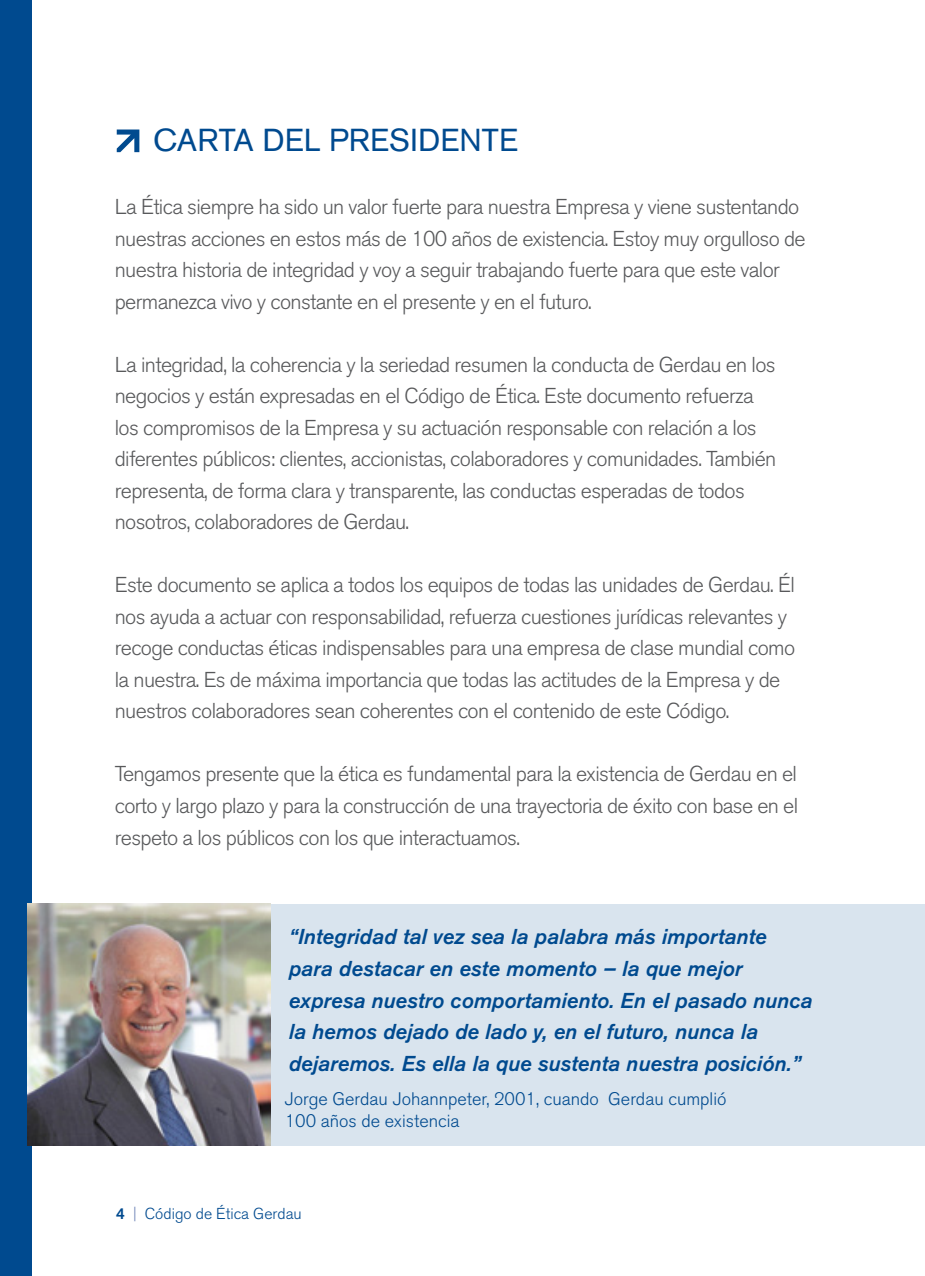
<style>
.page{position:relative;width:925px;height:1276px;background:#fff}
.page>*{position:absolute;margin:0;border:0;box-sizing:border-box;transform-origin:0 0}
.t1{font:31.5px "Akzidenz Grotesk BE";letter-spacing:.005em;color:#004a8f}
.t2{font:300 21.38px/31.5px "Akzidenz Grotesk BE";letter-spacing:-.03em;color:#58595b}
.t3{font:italic 500 21.38px/31.5px "Akzidenz Grotesk BE";color:#004a8f}
.t4{font:300 18px/22.5px "Akzidenz Grotesk BE";color:#004a8f}
.t5{font:300 15.75px "Akzidenz Grotesk BE";color:#004a8f}
.s1{font-weight:500}
.s2{color:#778bbc}
</style>
<div class="page">
<div style="left:0;top:0;width:32px;height:1276px;background:#004a8f"></div>
<svg style="left:117px;top:129px;width:22px;height:23px"></svg>
<div style="left:0;top:904px;width:925px;height:241px;background:#d9e4ee"></div>
<img style="left:27px;top:904px;width:243px;height:241px">
<h1 class="t1" style="left:153px;top:121px;width:366px">CARTA DEL PRESIDENTE</h1>
<p class="t2" style="left:115px;top:191px;width:692px">La Ética siempre ha sido un valor fuerte para nuestra Empresa y viene sustentando nuestras acciones en estos más de 100 años de existencia. Estoy muy orgulloso de nuestra historia de integridad y voy a seguir trabajando fuerte para que este valor permanezca vivo y constante en el presente y en el futuro.</p>
<p class="t2" style="left:115px;top:349px;width:663px">La integridad, la coherencia y la seriedad resumen la conducta de Gerdau en los negocios y están expresadas en el Código de Ética. Este documento refuerza los compromisos de la Empresa y su actuación responsable con relación a los diferentes públicos: clientes, accionistas, colaboradores y comunidades. También representa, de forma clara y transparente, las conductas esperadas de todos nosotros, colaboradores de Gerdau.</p>
<p class="t2" style="left:115px;top:570px;width:682px">Este documento se aplica a todos los equipos de todas las unidades de Gerdau. Él nos ayuda a actuar con responsabilidad, refuerza cuestiones jurídicas relevantes y recoge conductas éticas indispensables para una empresa de clase mundial como la nuestra. Es de máxima importancia que todas las actitudes de la Empresa y de nuestros colaboradores sean coherentes con el contenido de este Código.</p>
<p class="t2" style="left:115px;top:759px;width:685px;text-align:justify">Tengamos presente que la ética es fundamental para la existencia de Gerdau en el corto y largo plazo y para la construcción de una trayectoria de éxito con base en el respeto a los públicos con los que interactuamos.</p>
<p class="t3" style="left:289px;top:921px;width:525px">“Integridad tal vez sea la palabra más importante para destacar en este momento – la que mejor expresa nuestro comportamiento. En el pasado nunca la hemos dejado de lado y, en el futuro, nunca la dejaremos. Es ella la que sustenta nuestra posición.”</p>
<p class="t4" style="left:285px;top:1087px;width:443px">Jorge Gerdau Johannpeter, 2001, cuando Gerdau cumplió<br>100 años de existencia</p>
<p class="t5" style="left:116px;top:1204px;width:187px"><span class="s1">4</span> <span class="s2">|</span> Código de Ética Gerdau</p>
</div>
